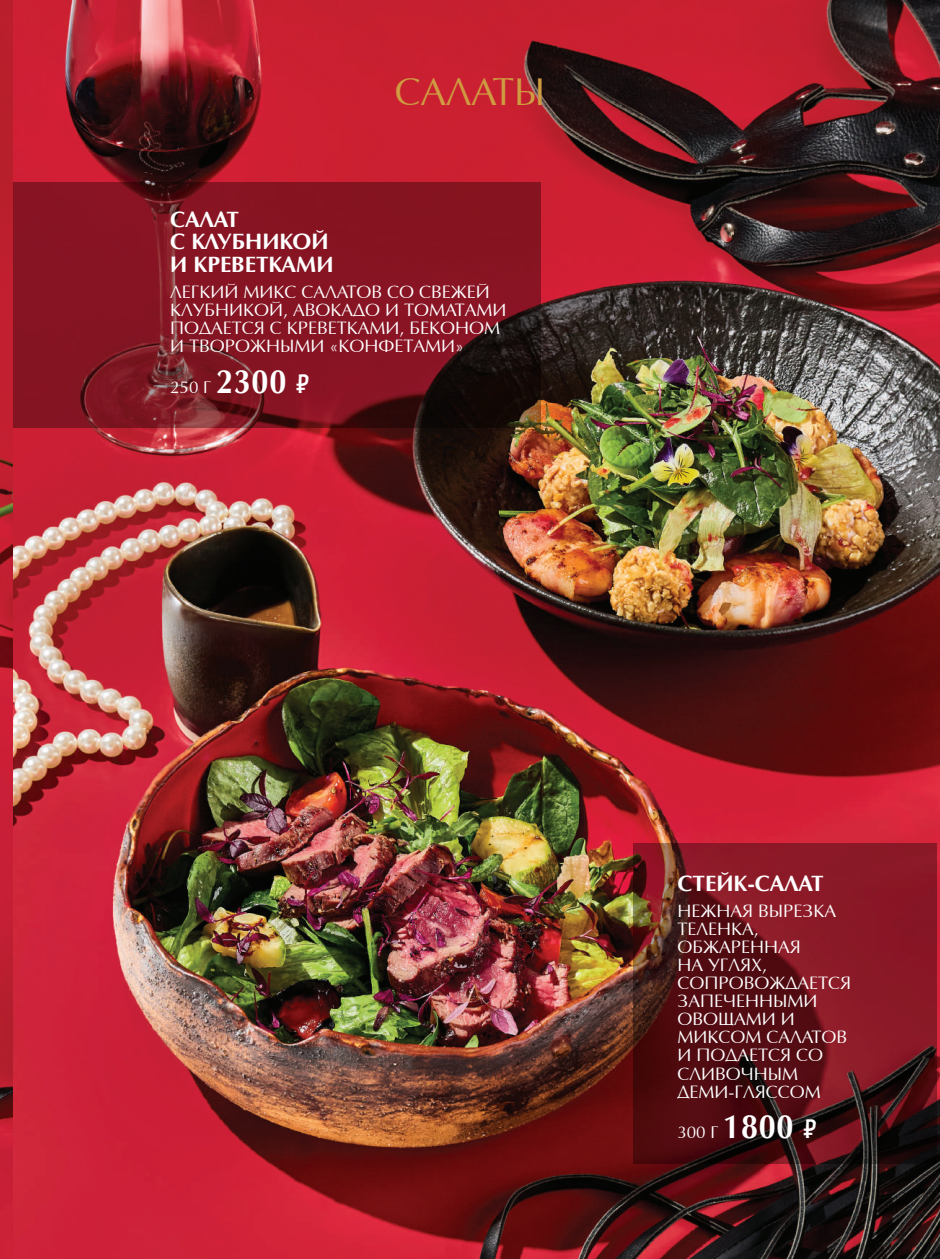
<style>
.page{position:relative;width:940px;height:1259px;background:#fff}
.page>*{position:absolute;margin:0;border:0;box-sizing:border-box;transform-origin:0 0}
.t1{font:39px "AG Opus";color:#cf9c41}
.t2{font:700 22.65px/22.6px "AG Opus";color:#fff}
.t3{font:18px/18px "AG Opus";color:#fff}
.t4{font:16.95px "AG Opus";color:#fff}
.s1{font-weight:700;font-size:33.9px}
.s2{font-family:"PT Rouble Decorative";font-size:26.4px}
</style>
<div class="page">
<img style="left:0;top:0;width:940px;height:1259px">
<svg style="left:13px;top:182px;width:527px;height:245px;fill:#861423"></svg>
<svg style="left:634px;top:843px;width:303px;height:321px"></svg>
<h1 class="t1" style="left:395px;top:72px;width:152px">САЛАТЫ</h1>
<p class="t2" style="left:170px;top:208px;width:165px">САЛАТ<br>С КЛУБНИКОЙ<br>И КРЕВЕТКАМИ</p>
<p class="t3" style="left:170px;top:284px;width:338px">ЛЕГКИЙ МИКС САЛАТОВ СО СВЕЖЕЙ<br>КЛУБНИКОЙ, АВОКАДО И ТОМАТАМИ<br>ПОДАЕТСЯ С КРЕВЕТКАМИ, БЕКОНОМ<br>И ТВОРОЖНЫМИ «КОНФЕТАМИ»</p>
<p class="t4" style="left:170px;top:378px;width:141px">250 Г <span class="s1">2300</span> <span class="s2">м</span></p>
<p class="t2" style="left:677px;top:872px;width:148px">СТЕЙК-САЛАТ</p>
<p class="t3" style="left:677px;top:903px;width:175px">НЕЖНАЯ ВЫРЕЗКА<br>ТЕЛЕНКА,<br>ОБЖАРЕННАЯ<br>НА УГЛЯХ,<br>СОПРОВОЖДАЕТСЯ<br>ЗАПЕЧЕННЫМИ<br>ОВОЩАМИ И<br>МИКСОМ САЛАТОВ<br>И ПОДАЕТСЯ СО<br>СЛИВОЧНЫМ<br>ДЕМИ-ГЛЯССОМ</p>
<p class="t4" style="left:677px;top:1123px;width:141px">300 Г <span class="s1">1800</span> <span class="s2">м</span></p>
</div>
